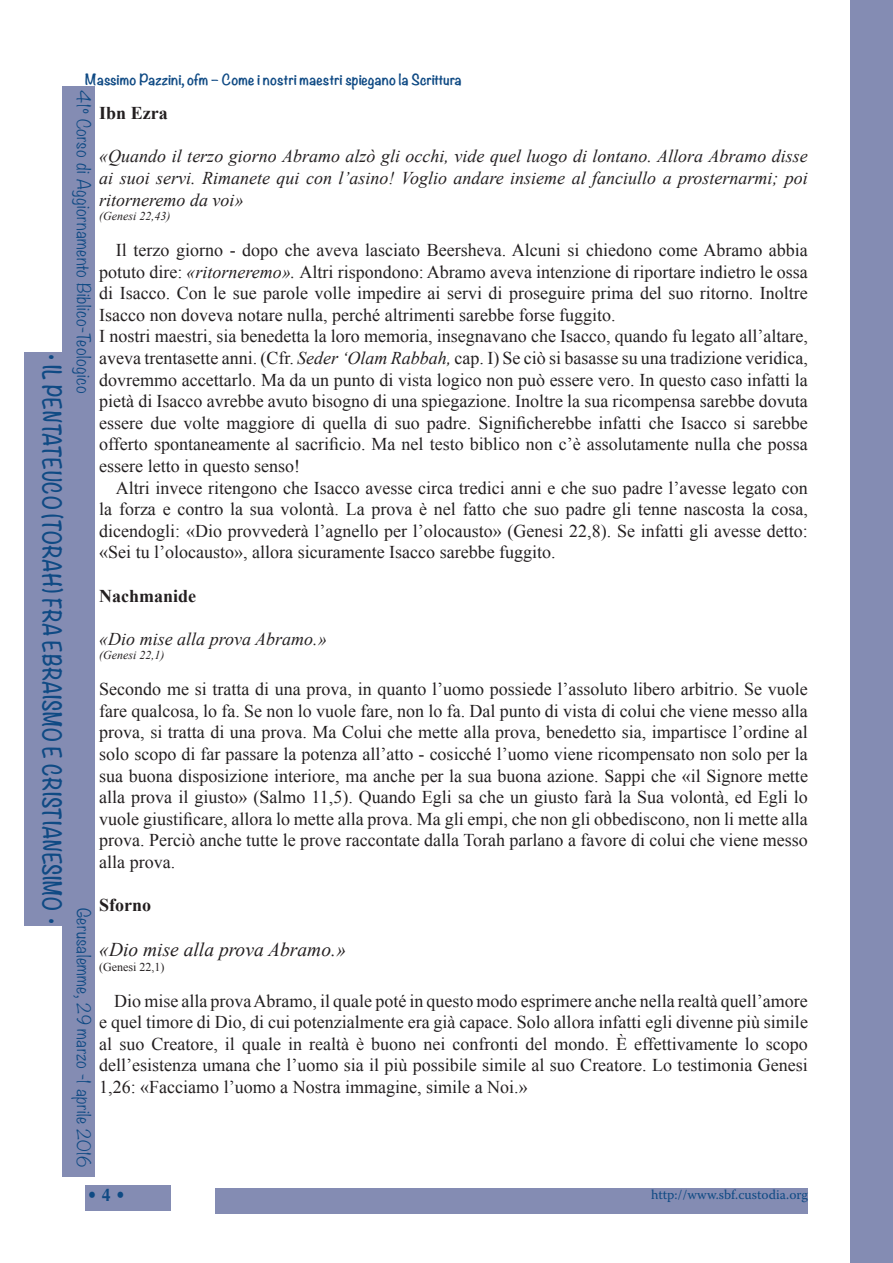
<style>
.page{position:relative;width:893px;height:1263px;background:#fff}
.page>*{position:absolute;margin:0;border:0;box-sizing:border-box;transform-origin:0 0}
.t1{font:700 22.5px "Noteworthy";letter-spacing:.025em;color:#0f4a84;scale:.8 1}
.t2{font:italic 19.5px "Times New Roman";color:#231f20}
.t3{font:700 18.15px "Optima";color:#0f4a84;scale:.91 1}
.t4{font:18px/21.6px "Times New Roman";color:#231f20;text-align:justify}
.t5{font:italic 18px/21.6px "Times New Roman";color:#231f20;text-align:justify}
.t6{font:700 18px "Times New Roman";color:#231f20}
.t7{font:300 16.5px "Noteworthy";letter-spacing:.025em;color:#0f4a84}
.t8{font:700 13.5px "Noteworthy";color:#0f4a84}
.t9{font:13.5px "Warnock Pro";color:#0f4a84}
.t10{font:italic 12px "Times New Roman";color:#231f20}
.t11{font:12px "Times New Roman";color:#231f20}
.s1{font-style:italic}
</style>
<div class="page">
<div style="left:850px;top:0;width:43px;height:1263px;background:#848cb3"></div>
<div style="left:215px;top:1188px;width:593px;height:26px;background:#848cb3"></div>
<div style="left:85px;top:1185px;width:85px;height:26px;background:#848cb3"></div>
<div style="left:62px;top:86px;width:33px;height:1090px;background:#848cb3"></div>
<div style="left:25px;top:352px;width:46px;height:574px;background:#848cb3"></div>
<p class="t8" style="left:85px;top:68px;width:378px">Massimo Pazzini, ofm – Come i nostri maestri spiegano la Scrittura</p>
<p class="t7" style="left:98px;top:90px;width:305px;rotate:90deg">41º Corso di Aggiornamento Biblico-Teologico</p>
<p class="t6" style="left:99px;top:101px;width:70px">Ibn Ezra</p>
<p class="t5" style="left:99px;top:145px;width:710px">«Quando il terzo giorno Abramo alzò gli occhi, vide quel luogo di lontano. Allora Abramo disse ai suoi servi. Rimanete qui con l’asino! Voglio andare insieme al fanciullo a prosternarmi; poi ritorneremo da voi»</p>
<p class="t10" style="left:99px;top:208px;width:73px">(Genesi 22,43)</p>
<p class="t4" style="left:99px;top:239px;width:710px;text-indent:16px">Il terzo giorno ‑ dopo che aveva lasciato Beersheva. Alcuni si chiedono come Abramo abbia potuto dire: <span class="s1">«ritorneremo».</span> Altri rispondono: Abramo aveva intenzione di riportare indietro le ossa di Isacco. Con le sue parole volle impedire ai servi di proseguire prima del suo ritorno. Inoltre Isacco non doveva notare nulla, perché altrimenti sarebbe forse fuggito.</p>
<p class="t4" style="left:99px;top:325px;width:710px">I nostri maestri, sia benedetta la loro memoria, insegnavano che Isacco, quando fu legato all’altare, aveva trentasette anni. (Cfr. <span class="s1">Seder ‘Olam Rabbah,</span> cap. I) Se ciò si basasse su una tradizione veridica, dovremmo accettarlo. Ma da un punto di vista logico non può essere vero. In questo caso infatti la pietà di Isacco avrebbe avuto bisogno di una spiegazione. Inoltre la sua ricompensa sarebbe dovuta essere due volte maggiore di quella di suo padre. Significherebbe infatti che Isacco si sarebbe offerto spontaneamente al sacrificio. Ma nel testo biblico non c’è assolutamente nulla che possa essere letto in questo senso!</p>
<p class="t4" style="left:99px;top:476px;width:710px;text-indent:16px">Altri invece ritengono che Isacco avesse circa tredici anni e che suo padre l’avesse legato con la forza e contro la sua volontà. La prova è nel fatto che suo padre gli tenne nascosta la cosa, dicendogli: «Dio provvederà l’agnello per l’olocausto» (Genesi 22,8). Se infatti gli avesse detto: «Sei tu l’olocausto», allora sicuramente Isacco sarebbe fuggito.</p>
<p class="t6" style="left:99px;top:583px;width:99px">Nachmanide</p>
<p class="t5" style="left:99px;top:627px;width:229px">«Dio mise alla prova Abramo.»</p>
<p class="t10" style="left:99px;top:647px;width:67px">(Genesi 22,1)</p>
<p class="t4" style="left:99px;top:678px;width:710px">Secondo me si tratta di una prova, in quanto l’uomo possiede l’assoluto libero arbitrio. Se vuole fare qualcosa, lo fa. Se non lo vuole fare, non lo fa. Dal punto di vista di colui che viene messo alla prova, si tratta di una prova. Ma Colui che mette alla prova, benedetto sia, impartisce l’ordine al solo scopo di far passare la potenza all’atto ‑ cosicché l’uomo viene ricompensato non solo per la sua buona disposizione interiore, ma anche per la sua buona azione. Sappi che «il Signore mette alla prova il giusto» (Salmo 11,5). Quando Egli sa che un giusto farà la Sua volontà, ed Egli lo vuole giustificare, allora lo mette alla prova. Ma gli empi, che non gli obbediscono, non li mette alla prova. Perciò anche tutte le prove raccontate dalla Torah parlano a favore di colui che viene messo alla prova.</p>
<p class="t6" style="left:99px;top:893px;width:54px">Sforno</p>
<p class="t2" style="left:99px;top:936px;width:248px">«Dio mise alla prova Abramo.»</p>
<p class="t11" style="left:99px;top:958px;width:67px">(Genesi 22,1)</p>
<p class="t4" style="left:99px;top:989px;width:710px;text-indent:15px">Dio mise alla prova Abramo, il quale poté in questo modo esprimere anche nella realtà quell’amore e quel timore di Dio, di cui potenzialmente era già capace. Solo allora infatti egli divenne più simile al suo Creatore, il quale in realtà è buono nei confronti del mondo. È effettivamente lo scopo dell’esistenza umana che l’uomo sia il più possibile simile al suo Creatore. Lo testimonia Genesi 1,26: «Facciamo l’uomo a Nostra immagine, simile a Noi.»</p>
<p class="t1" style="left:72px;top:354px;width:715px;rotate:90deg">• IL PENTATEUCO (TORAH) FRA EBRAISMO E CRISTIANESIMO •</p>
<p class="t7" style="left:98px;top:908px;width:261px;rotate:90deg">Gerusalemme, 29 marzo -1 aprile 2016</p>
<p class="t3" style="left:87px;top:1184px;width:44px">• 4 •</p>
<p class="t9" style="left:651px;top:1186px;width:158px">http://www.sbf.custodia.org</p>
</div>
